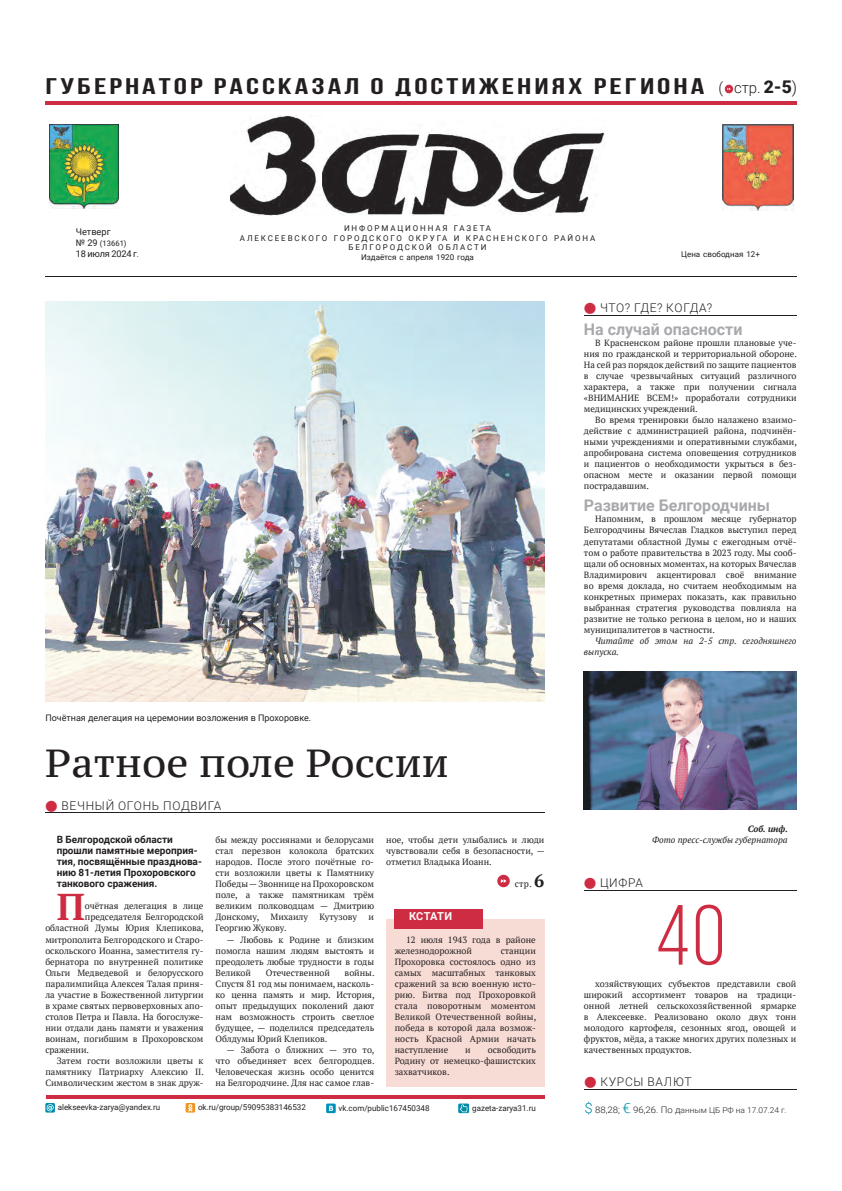
<style>
.page{position:relative;width:842px;height:1191px;background:#fff}
.page>*{position:absolute;margin:0;border:0;box-sizing:border-box;transform-origin:0 0}
.t1{font:85px "Bebas Neue";color:#ce2c43}
.t2{font:39px "PT Serif Caption";color:#231f20}
.t3{font:700 37.2px "PT Serif";color:#ce2c43}
.t4{font:700 22.7px "Bebas Neue";letter-spacing:.09em;color:#231f20;scale:1.48 1}
.t5{font:700 16px "Roboto";color:#a8a9ad}
.t6{font:300 15px "Roboto";color:#231f20}
.t7{font:300 12px "Roboto";letter-spacing:.06em;color:#231f20}
.t8{font:700 11px "Roboto";letter-spacing:.005em;color:#fafafa}
.t9{font:700 10px/11.1px "Roboto";color:#231f20}
.t10{font:9.2px "Roboto";letter-spacing:-.03em;color:#231f20}
.t11{font:9.2px "Roboto";color:#231f20}
.t12{font:9px/11.1px "PT Serif";color:#231f20;text-align:justify}
.t13{font:italic 9px/11.1px "PT Serif";color:#231f20}
.t14{font:9px "Roboto";color:#231f20}
.t15{font:italic 700 9px "PT Serif";color:#231f20}
.t16{font:8px/9.6px "Roboto";letter-spacing:.235em;color:#231f20;text-align:center}
.t17{font:8px "Roboto";color:#231f20}
.t18{font:300 8px "Roboto";color:#231f20;scale:1.05 1}
.t19{font:7.6px "Roboto";color:#231f20}
.s1{font-weight:900;font-size:17.5px}
.s2{font-size:16.2px}
.s3{font-size:9px}
.s4{font-size:9.2px}
.s5{font-size:7.6px}
.s6{color:#ce2c43}
.s7{font-weight:700;font-size:18px}
.s8{font-size:14px;color:#008da8}
</style>
<div class="page">
<svg style="left:45px;top:1103px;width:10px;height:10px"></svg>
<svg style="left:47px;top:1104px;width:7px;height:7px"></svg>
<svg style="left:458px;top:1104px;width:11px;height:9px"></svg>
<svg style="left:460px;top:1104px;width:7px;height:8px"></svg>
<div style="left:186px;top:1103px;width:9px;height:10px;background:#ef9621"></div>
<svg style="left:188px;top:1104px;width:5px;height:8px"></svg>
<div style="left:326px;top:1104px;width:10px;height:9px;background:#008fb9"></div>
<svg style="left:329px;top:1106px;width:4px;height:5px"></svg>
<hr style="left:46px;top:1095px;width:498px;height:4px;background:#ce2c43">
<img style="left:230px;top:115px;width:375px;height:101px">
<hr style="left:45px;top:101px;width:752px;height:4px;background:#ce2c43">
<hr style="left:45px;top:276px;width:752px;height:1px;background:#231f20">
<hr style="left:584px;top:1089px;width:213px;height:1px;background:#231f20">
<hr style="left:584px;top:315px;width:213px;height:1px;background:#231f20">
<img style="left:50px;top:124px;width:68px;height:84px">
<img style="left:723px;top:125px;width:70px;height:85px">
<div style="left:386px;top:919px;width:158px;height:167px;background:#f7dbd5"></div>
<div style="left:395px;top:909px;width:88px;height:19px;background:#ce2c43"></div>
<hr style="left:584px;top:890px;width:212px;height:1px;background:#231f20">
<svg style="left:725px;top:85px;width:8px;height:8px"></svg>
<img style="left:45px;top:301px;width:499px;height:400px">
<hr style="left:45px;top:813px;width:499px;height:1px;background:#231f20">
<div style="left:497px;top:875px;width:13px;height:12px;background:#ce2c43;border-radius:50%"></div>
<svg style="left:501px;top:879px;width:6px;height:4px"></svg>
<img style="left:584px;top:672px;width:212px;height:138px">
<h3 class="t4" style="left:45px;top:73px;width:447px">ГУБЕРНАТОР РАССКАЗАЛ О ДОСТИЖЕНИЯХ РЕГИОНА</h3>
<h3 class="t6" style="left:719px;top:79px;width:80px">( стр. <span class="s1">2-5</span><span class="s2">)</span></h3>
<p class="t11" style="left:76px;top:226px;width:36px">Четверг</p>
<p class="t19" style="left:76px;top:239px;width:52px"><span class="s3">№</span> <span class="s4">29</span> (13661)</p>
<p class="t10" style="left:76px;top:249px;width:64px">18 июля 2024 г<span class="s5">.</span></p>
<p class="t16" style="left:240px;top:224px;width:357px">ИНФОРМАЦИОННАЯ ГАЗЕТА<br>АЛЕКСЕЕВСКОГО ГОРОДСКОГО ОКРУГА И КРАСНЕНСКОГО РАЙОНА<br>БЕЛГОРОДСКОЙ ОБЛАСТИ<br>Издаётся с апреля 1920 года</p>
<p class="t17" style="left:681px;top:250px;width:80px">Цена свободная 12+</p>
<h3 class="t7" style="left:584px;top:301px;width:130px"><span class="s6">●</span> ЧТО? ГДЕ? КОГДА?</h3>
<h3 class="t5" style="left:584px;top:321px;width:160px">На случай опасности</h3>
<p class="t12" style="left:584px;top:337px;width:214px;text-indent:11px">В Красненском районе прошли плановые уче&shy;ния по гражданской и территориальной обороне.<br>На сей раз порядок действий по защите пациентов в случае чрезвычайных ситуаций различного характера, а также при получении сигнала «ВНИМАНИЕ ВСЕМ!» проработали сотрудники медицинских учреждений.</p>
<p class="t12" style="left:584px;top:414px;width:214px;text-indent:11px">Во время тренировки было налажено взаимо&shy;действие с администрацией района, подчинён&shy;ными учреждениями и оперативными службами, апробирована система оповещения сотрудников и пациентов о необходимости укрыться в без&shy;опасном месте и оказании первой помощи пострадавшим.</p>
<h3 class="t5" style="left:584px;top:496px;width:188px">Развитие Белгородчины</h3>
<p class="t12" style="left:584px;top:513px;width:214px;text-indent:11px">Напомним, в прошлом месяце губернатор Белгородчины Вячеслав Гладков выступил перед депутатами областной Думы с ежегодным отчё&shy;том о работе правительства в 2023 году. Мы сооб&shy;щали об основных моментах, на которых Вячеслав Владимирович акцентировал своё внимание во время доклада, но считаем необходимым на конкретных примерах показать, как правильно выбранная стратегия руководства повлияла на развитие не только региона в целом, но и наших муниципалитетов в частности.</p>
<p class="t13" style="left:584px;top:635px;width:214px;text-indent:11px">Читайте об этом на 2-5 стр. сегодняшнего выпуска.</p>
<p class="t14" style="left:45px;top:713px;width:267px">Почётная делегация на церемонии возложения в Прохоровке.</p>
<h2 class="t2" style="left:45px;top:736px;width:405px">Ратное поле России</h2>
<h3 class="t7" style="left:46px;top:799px;width:177px"><span class="s6">●</span> ВЕЧНЫЙ ОГОНЬ ПОДВИГА</h3>
<p class="t9" style="left:57px;top:834px;width:147px">В Белгородской области прошли памятные мероприя&shy;тия, посвящённые празднова&shy;нию 81-летия Прохоровского танкового сражения.</p>
<h3 class="t3" style="left:57px;top:882px;width:30px">П</h3>
<p class="t12" style="left:85px;top:900px;width:120px">очётная делегация в лице</p>
<p class="t12" style="left:85px;top:911px;width:120px">председателя Белгородской</p>
<p class="t12" style="left:45px;top:923px;width:160px">областной Думы Юрия Клепикова,</p>
<p class="t12" style="left:45px;top:934px;width:160px">митрополита Белгородского и Старо-</p>
<p class="t12" style="left:45px;top:945px;width:160px">оскольского Иоанна, заместителя гу-</p>
<p class="t12" style="left:45px;top:956px;width:160px">бернатора по внутренней политике</p>
<p class="t12" style="left:45px;top:967px;width:160px">Ольги Медведевой и белорусского</p>
<p class="t12" style="left:45px;top:978px;width:160px">паралимпийца Алексея Талая приня-</p>
<p class="t12" style="left:45px;top:989px;width:160px">ла участие в Божественной литургии</p>
<p class="t12" style="left:45px;top:1000px;width:160px">в храме святых первоверховных апо-</p>
<p class="t12" style="left:45px;top:1011px;width:160px">столов Петра и Павла. На богослуже-</p>
<p class="t12" style="left:45px;top:1022px;width:160px">нии отдали дань памяти и уважения</p>
<p class="t12" style="left:45px;top:1033px;width:160px">воинам, погибшим в Прохоровском</p>
<p class="t12" style="left:45px;top:1044px;width:45px">сражении.</p>
<p class="t12" style="left:57px;top:1055px;width:148px">Затем гости возложили цветы к</p>
<p class="t12" style="left:45px;top:1066px;width:160px">памятнику Патриарху Алексию II.</p>
<p class="t12" style="left:45px;top:1077px;width:160px">Символическим жестом в знак друж-</p>
<p class="t12" style="left:216px;top:834px;width:160px">бы между россиянами и белорусами стал перезвон колокола братских народов. После этого почётные го&shy;сти возложили цветы к Памятнику Победы — Звоннице на Прохоровском поле, а также памятникам трём великим полководцам — Дмитрию Донскому,</p>
<p class="t12" style="left:271px;top:911px;width:39px">Михаилу</p>
<p class="t12" style="left:320px;top:911px;width:39px">Кутузову</p>
<p class="t12" style="left:369px;top:911px;width:7px">и</p>
<p class="t12" style="left:216px;top:923px;width:73px">Георгию Жукову.</p>
<p class="t12" style="left:216px;top:934px;width:160px;text-indent:11px">— Любовь к Родине и близким помогла нашим людям выстоять и преодолеть любые трудности в годы Великой</p>
<p class="t12" style="left:266px;top:967px;width:66px">Отечественной</p>
<p class="t12" style="left:216px;top:967px;width:160px;text-indent:129px">войны.<br>Спустя 81 год мы понимаем, насколь&shy;ко ценна память и мир. История, опыт предыдущих поколений дают нам возможность строить светлое будущее, — поделился председатель Облдумы Юрий Клепиков.</p>
<p class="t12" style="left:216px;top:1044px;width:160px;text-indent:11px">— Забота о ближних — это то, что объединяет всех белгородцев.<br>Человеческая жизнь особо ценится на Белгородчине. Для нас самое глав-</p>
<p class="t12" style="left:386px;top:834px;width:160px">ное, чтобы дети улыбались и люди чувствовали себя в безопасности, — отметил Владыка Иоанн.</p>
<p class="t12" style="left:515px;top:878px;width:31px">стр. <span class="s7">6</span></p>
<p class="t15" style="left:748px;top:823px;width:42px">Соб. инф.</p>
<p class="t13" style="left:652px;top:834px;width:137px">Фото пресс-службы губернатора</p>
<h3 class="t7" style="left:584px;top:876px;width:60px"><span class="s6">●</span> ЦИФРА</h3>
<p class="t8" style="left:409px;top:910px;width:45px">КСТАТИ</p>
<h1 class="t1" style="left:656px;top:886px;width:71px">40</h1>
<p class="t12" style="left:395px;top:934px;width:143px;text-indent:11px">12 июля 1943 года в районе железнодорожной</p>
<p class="t12" style="left:395px;top:945px;width:143px;text-indent:106px">станции Прохоровка состоялось одно из самых масштабных танковых сражений за всю военную исто&shy;рию. Битва под Прохоровкой стала поворотным моментом Великой Отечественной войны, победа в которой дала возмож&shy;ность Красной Армии начать наступление</p>
<p class="t12" style="left:584px;top:978px;width:214px;text-indent:11px">хозяйствующих субъектов представили свой широкий ассортимент товаров на традици&shy;онной летней сельскохозяйственной ярмарке в Алексеевке. Реализовано около двух тонн молодого картофеля, сезонных ягод, овощей и фруктов, мёда, а также многих других полезных и качественных продуктов.</p>
<p class="t12" style="left:395px;top:1044px;width:143px;text-indent:93px">освободить Родину от немецко-фашистских захватчиков.</p>
<p class="t12" style="left:465px;top:1044px;width:7px">и</p>
<h3 class="t7" style="left:584px;top:1075px;width:109px"><span class="s6">●</span> КУРСЫ ВАЛЮТ</h3>
<p class="t17" style="left:58px;top:1103px;width:104px">alekseevka-zarya@yandex.ru</p>
<p class="t17" style="left:198px;top:1103px;width:109px">ok.ru/group/59095383146532</p>
<p class="t17" style="left:339px;top:1103px;width:92px">vk.com/public167450348</p>
<p class="t17" style="left:472px;top:1103px;width:65px">gazeta-zarya31.ru</p>
<p class="t18" style="left:584px;top:1105px;width:194px"><span class="s8">$</span> <span class="s3">88,28;</span> <span class="s8">€</span> <span class="s3">96,26. По д</span>анным ЦБ РФ на 17.07.24 г.</p>
</div>
